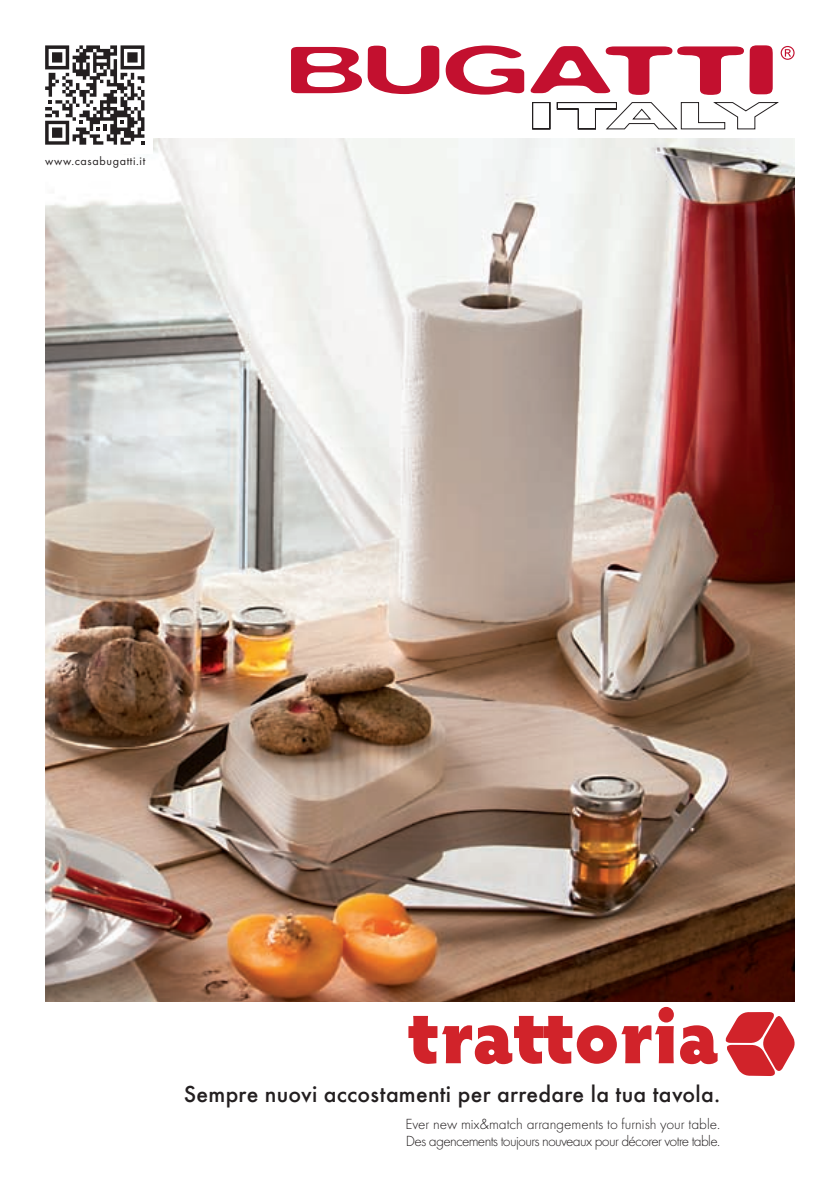
<style>
.page{position:relative;width:840px;height:1191px;background:#fff}
.page>*{position:absolute;margin:0;border:0;box-sizing:border-box;transform-origin:0 0}
.t1{font:900 77.8px "Hypatia Sans Pro";letter-spacing:-.005em;color:#d1232a}
.t2{font:500 24px "Futura T";letter-spacing:.01em;color:#231f20}
.t3{font:300 15.2px/17.2px "Futura T";letter-spacing:-.045em;color:#231f20}
.t4{font:12.2px "Futura T";letter-spacing:.05em;color:#231f20}
</style>
<div class="page">
<img style="left:45px;top:139px;width:749px;height:862px">
<svg style="left:291px;top:46px;width:148px;height:48px"></svg>
<svg style="left:445px;top:45px;width:327px;height:50px"></svg>
<svg style="left:532px;top:102px;width:245px;height:28px"></svg>
<svg style="left:780px;top:46px;width:14px;height:14px"></svg>
<svg style="left:725px;top:1012px;width:70px;height:64px"></svg>
<div style="left:36px;top:36px;width:117px;height:118px;background:#fff"></div>
<svg style="left:45px;top:45px;width:99px;height:100px"></svg>
<p class="t4" style="left:45px;top:153px;width:102px">www.casabugatti.it</p>
<h1 class="t1" style="left:406px;top:978px;width:314px">trattoria</h1>
<h2 class="t2" style="left:184px;top:1079px;width:537px">Sempre nuovi accostamenti per arredare la tua tavola.</h2>
<p class="t3" style="left:405px;top:1115px;width:316px">Ever new mix&amp;match arrangements to furnish your table.<br>Des agencements toujours nouveaux pour décorer votre table.</p>
</div>
